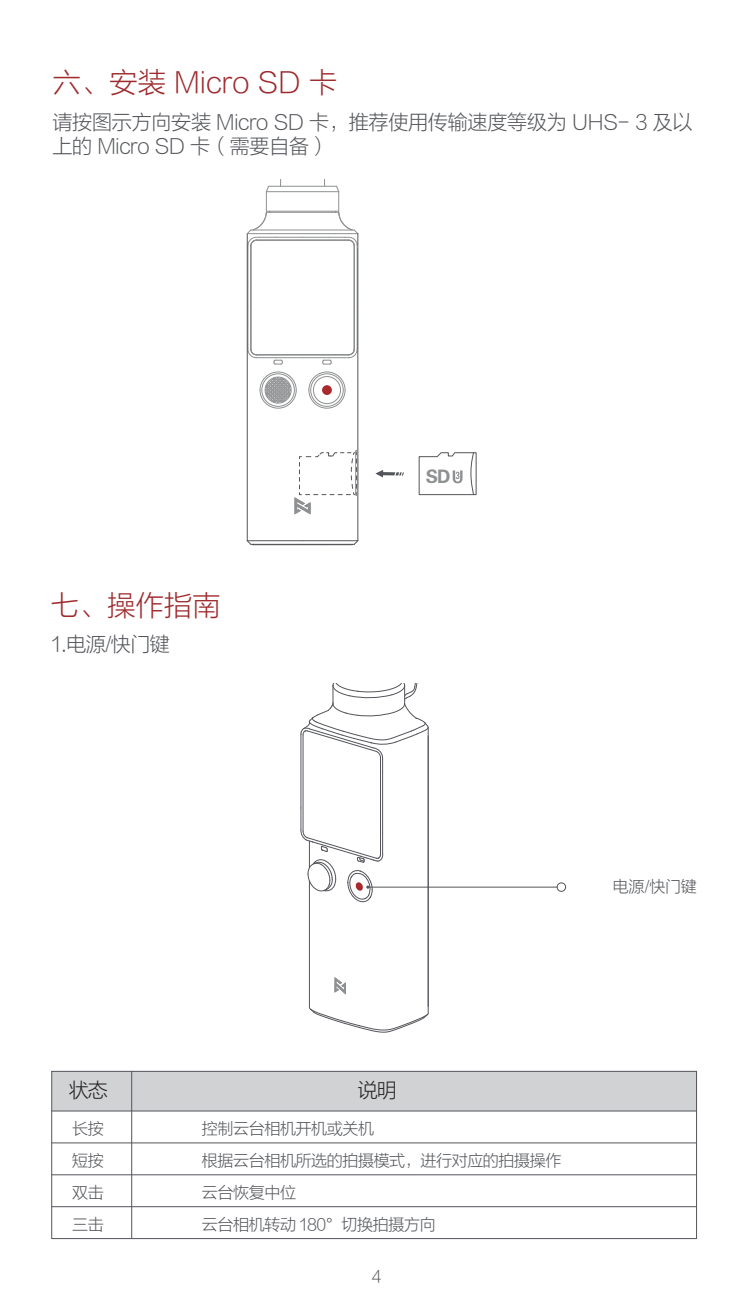
<style>
.page{position:relative;width:749px;height:1308px;background:#fff}
.page>*{position:absolute;margin:0;border:0;box-sizing:border-box;transform-origin:0 0}
.t1{font:28px "FZLTXHK GBK1 0";letter-spacing:.01em;color:#9e2a2d}
.t2{font:20px/24px "FZLTXHK GBK1 0";letter-spacing:-.01em;color:#54555a}
.t3{font:20px "FZLTXHK GBK1 0";color:#231f20}
.t4{font:18.4px "FZDHTJW GB1 0";color:#8e9091}
.t5{font:16px/32px "FZLTXHK GBK1 0";letter-spacing:-.025em;color:#54555a}
.t6{font:16px "FZLTXHK GBK1 0";color:#54555a}
</style>
<div class="page">
<div style="left:52px;top:1071px;width:644px;height:39px;background:#d1d2d4"></div>
<div style="left:556px;top:882px;width:10px;height:9px;border:1px solid #54555a;border-radius:50%"></div>
<hr style="left:368px;top:886px;width:189px;height:1px;background:#54555a">
<svg style="left:334px;top:977px;width:12px;height:17px"></svg>
<hr style="left:382px;top:772px;width:1px;height:60px;background:#54555a">
<hr style="left:300px;top:734px;width:1px;height:74px;background:#54555a">
<hr style="left:427px;top:735px;width:2px;height:271px;background:#54555a">
<hr style="left:379px;top:758px;width:2px;height:96px;background:#54555a">
<hr style="left:308px;top:880px;width:2px;height:127px;background:#54555a">
<hr style="left:302px;top:735px;width:1px;height:96px;background:#54555a">
<svg style="left:300px;top:683px;width:129px;height:89px"></svg>
<svg style="left:308px;top:1006px;width:121px;height:27px"></svg>
<svg style="left:300px;top:808px;width:83px;height:94px"></svg>
<svg style="left:355px;top:881px;width:8px;height:10px"></svg>
<hr style="left:52px;top:1070px;width:644px;height:2px;background:#54555a">
<hr style="left:52px;top:1110px;width:644px;height:1px;background:#54555a">
<hr style="left:52px;top:1142px;width:644px;height:1px;background:#54555a">
<hr style="left:52px;top:1174px;width:644px;height:1px;background:#54555a">
<hr style="left:52px;top:1205px;width:644px;height:2px;background:#54555a">
<hr style="left:52px;top:1237px;width:644px;height:2px;background:#54555a">
<hr style="left:51px;top:1071px;width:1px;height:167px;background:#54555a">
<hr style="left:131px;top:1071px;width:1px;height:167px;background:#54555a">
<hr style="left:695px;top:1071px;width:2px;height:167px;background:#54555a">
<svg style="left:375px;top:470px;width:29px;height:7px"></svg>
<hr style="left:302px;top:236px;width:27px;height:2px;background:#8e9091">
<hr style="left:356px;top:248px;width:2px;height:35px;background:#8e9091">
<svg style="left:308px;top:371px;width:38px;height:38px"></svg>
<hr style="left:276px;top:236px;width:26px;height:2px;background:#8e9091">
<div style="left:322px;top:385px;width:10px;height:10px;background:#a8292e;border-radius:50%"></div>
<div style="left:313px;top:376px;width:28px;height:28px;border:1px solid #8e9091;border-radius:50%"></div>
<div style="left:310px;top:373px;width:33px;height:34px;border:1px solid #8e9091;border-radius:50%"></div>
<hr style="left:268px;top:185px;width:68px;height:2px;background:#8e9091">
<hr style="left:266px;top:191px;width:72px;height:1px;background:#8e9091">
<hr style="left:266px;top:210px;width:72px;height:2px;background:#8e9091">
<hr style="left:267px;top:212px;width:65px;height:1px;background:#8e9091">
<hr style="left:251px;top:229px;width:103px;height:2px;background:#8e9091">
<hr style="left:271px;top:233px;width:34px;height:1px;background:#8e9091">
<hr style="left:256px;top:239px;width:92px;height:2px;background:#8e9091">
<hr style="left:357px;top:234px;width:1px;height:306px;background:#54555a">
<hr style="left:353px;top:246px;width:2px;height:103px;background:#8e9091">
<svg style="left:305px;top:180px;width:54px;height:68px"></svg>
<svg style="left:248px;top:283px;width:110px;height:82px"></svg>
<hr style="left:250px;top:246px;width:1px;height:103px;background:#8e9091">
<hr style="left:246px;top:234px;width:2px;height:306px;background:#54555a">
<svg style="left:259px;top:371px;width:38px;height:38px"></svg>
<svg style="left:246px;top:180px;width:35px;height:68px"></svg>
<svg style="left:246px;top:539px;width:7px;height:6px"></svg>
<hr style="left:302px;top:540px;width:56px;height:1px;background:#54555a">
<hr style="left:247px;top:540px;width:55px;height:1px;background:#54555a">
<hr style="left:253px;top:543px;width:50px;height:2px;background:#54555a">
<hr style="left:303px;top:543px;width:48px;height:2px;background:#54555a">
<svg style="left:351px;top:539px;width:8px;height:6px"></svg>
<svg style="left:418px;top:452px;width:59px;height:43px"></svg>
<svg style="left:294px;top:449px;width:64px;height:65px"></svg>
<h1 class="t1" style="left:53px;top:68px;width:285px">六、安装 Micro SD 卡</h1>
<p class="t2" style="left:52px;top:111px;width:641px">请按图示方向安装 Micro SD 卡，推荐使用传输速度等级为 UHS- 3 及以上的 Micro SD 卡（需要自备）</p>
<h1 class="t1" style="left:51px;top:591px;width:171px">七、操作指南</h1>
<p class="t2" style="left:52px;top:632px;width:119px">1.电源/快门键</p>
<p class="t4" style="left:425px;top:467px;width:26px">SD</p>
<p class="t6" style="left:612px;top:877px;width:85px">电源/快门键</p>
<p class="t3" style="left:69px;top:1080px;width:41px">状态</p>
<p class="t3" style="left:358px;top:1080px;width:40px">说明</p>
<p class="t5" style="left:72px;top:1112px;width:33px">长按</p>
<p class="t5" style="left:202px;top:1112px;width:361px">控制云台相机开机或关机<br>根据云台相机所选的拍摄模式，进行对应的拍摄操作云台恢复中位<br>云台相机转动 180°切换拍摄方向</p>
<p class="t5" style="left:72px;top:1144px;width:33px;text-align:justify">短按双击三击</p>
<p class="t5" style="left:372px;top:1260px;width:11px">4</p>
</div>
